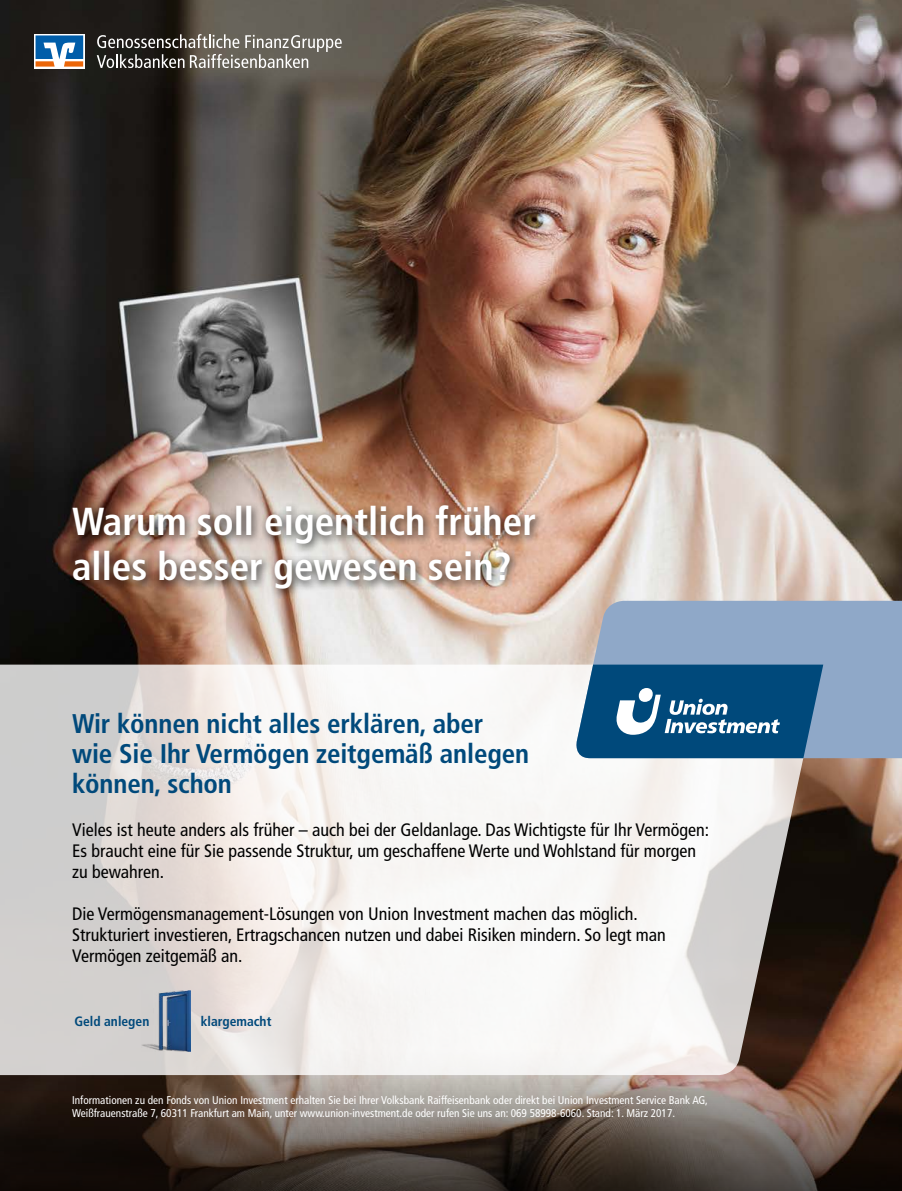
<style>
.page{position:relative;width:902px;height:1191px;background:#fff}
.page>*{position:absolute;margin:0;border:0;box-sizing:border-box;transform-origin:0 0}
.t1{font:700 condensed 39px/45px "Frutiger LT Std";color:#fff}
.t2{font:700 condensed 27px/30px "Frutiger LT Std";letter-spacing:-.005em;color:#00497b}
.t3{font:condensed 18px/21px "Frutiger LT Std";color:#000}
.t4{font:700 condensed 13.5px "Frutiger LT Std";color:#00497b}
.t5{font:condensed 11.25px/12.8px "Frutiger LT Std";color:#fff}
</style>
<div class="page">
<img style="left:0;top:0;width:901px;height:1049px">
<svg style="left:0;top:1049px;width:901px;height:142px;background:#5a4d44"></svg>
<svg style="left:0;top:664px;width:823px;height:411px"></svg>
<svg style="left:573px;top:601px;width:328px;height:157px;background:#94aac7"></svg>
<svg style="left:576px;top:664px;width:247px;height:94px;background:#26638e"></svg>
<div style="left:68px;top:499px;width:478px;height:100px;background:#000;opacity:.75"></div>
<svg style="left:34px;top:34px;width:51px;height:34px"></svg>
<svg style="left:36px;top:35px;width:47px;height:32px"></svg>
<svg style="left:97px;top:34px;width:245px;height:34px;background:#726f68"></svg>
<img style="left:141px;top:990px;width:50px;height:61px">
<h1 class="t1" style="left:72px;top:499px;width:465px">Warum soll eigentlich früher alles besser gewesen sein?</h1>
<h2 class="t2" style="left:72px;top:708px;width:458px">Wir können nicht alles erklären, aber wie Sie Ihr Vermögen zeitgemäß anlegen können, schon</h2>
<p class="t3" style="left:72px;top:819px;width:638px">Vieles ist heute anders als früher – auch bei der Geldanlage. Das Wichtigste für Ihr Vermögen:<br>Es braucht eine für Sie passende Struktur, um geschaffene Werte und Wohlstand für morgen zu bewahren.</p>
<p class="t3" style="left:72px;top:903px;width:595px">Die Vermögensmanagement-Lösungen von Union Investment machen das möglich.<br>Strukturiert investieren, Ertragschancen nutzen und dabei Risiken mindern. So legt man<br>Vermögen zeitgemäß an.</p>
<p class="t4" style="left:74px;top:1013px;width:76px">Geld anlegen</p>
<p class="t4" style="left:201px;top:1013px;width:72px">klargemacht</p>
<p class="t5" style="left:72px;top:1093px;width:637px">Informationen zu den Fonds von Union Investment erhalten Sie bei Ihrer Volksbank Raiffeisenbank oder direkt bei Union Investment Service Bank AG,<br>Weißfrauenstraße 7, 60311 Frankfurt am Main, unter www.union-investment.de oder rufen Sie uns an: 069 58998-6060. Stand: 1. März 2017.</p>
</div>
